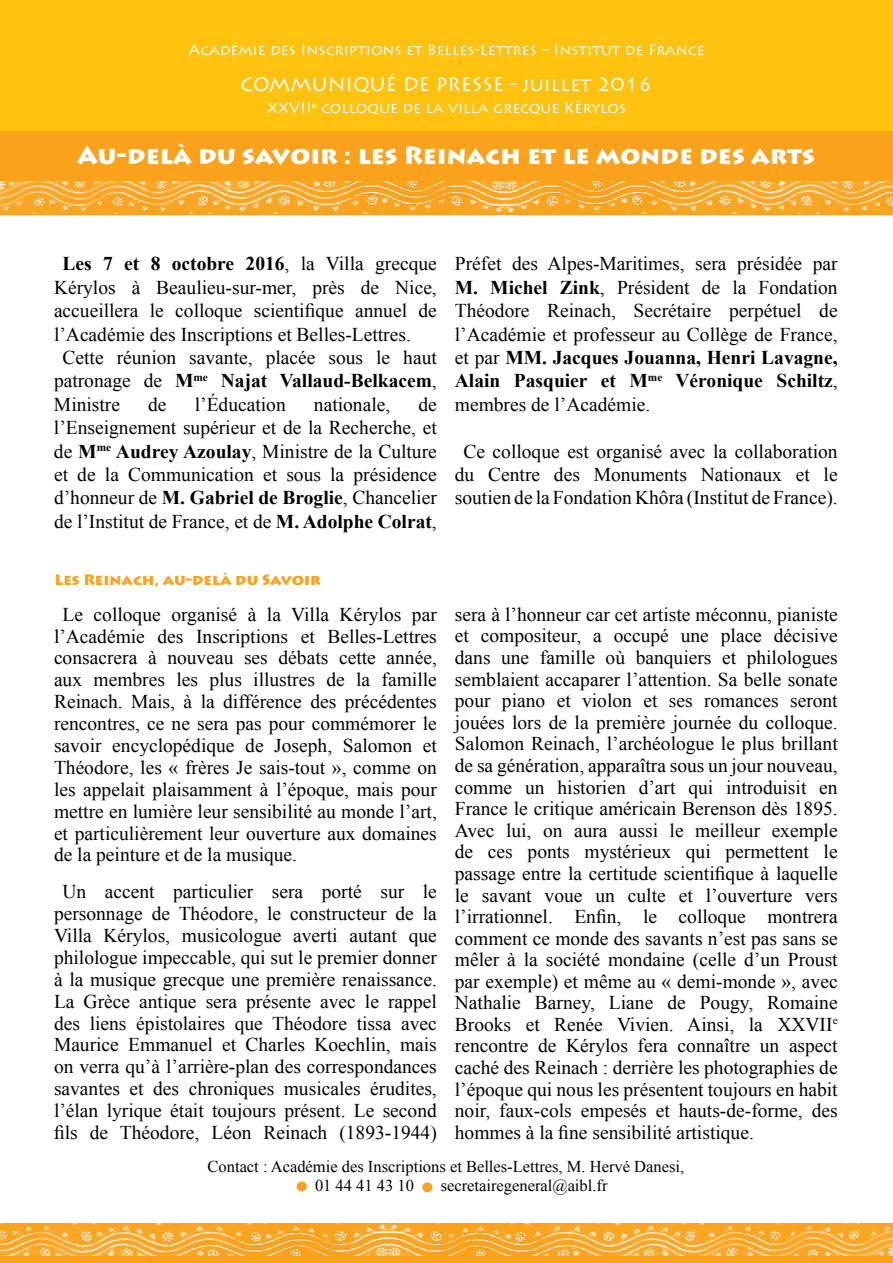
<style>
.page{position:relative;width:893px;height:1263px;background:#fff}
.page>*{position:absolute;margin:0;border:0;box-sizing:border-box;transform-origin:0 0}
.t1{font:900 24.75px "Lithos Pro";color:#fff}
.t2{font:19.5px/21.6px "Times New Roman";color:#000;text-align:justify}
.t3{font:700 19.5px "Times New Roman";color:#000}
.t4{font:19.5px "Lithos Pro";color:#fff}
.t5{font:16.5px/19.8px "Times New Roman";color:#000}
.t6{font:15px "Lithos Pro";color:#fff}
.t7{font:900 15px "Lithos Pro";color:#faa21b}
.s1{font-weight:400}
.s2{font-weight:700}
</style>
<div class="page">
<div style="left:0;top:100px;width:893px;height:114px;background:#faa21b"></div>
<div style="left:0;top:0;width:893px;height:130px;background:#ffc20e"></div>
<div style="left:297px;top:1181px;width:10px;height:10px;background:#faa21b;border-radius:50%"></div>
<div style="left:422px;top:1182px;width:10px;height:10px;background:#faa21b;border-radius:50%"></div>
<img style="left:0;top:182px;width:893px;height:32px">
<div style="left:0;top:1223px;width:893px;height:40px;background:#faa21b"></div>
<img style="left:0;top:1224px;width:893px;height:32px">
<p class="t6" style="left:188px;top:41px;width:518px">Académie des Inscriptions et Belles-Lettres – Institut de France</p>
<p class="t4" style="left:241px;top:73px;width:413px">COMMUNIQUÉ DE PRESSE - juillet 2016</p>
<p class="t6" style="left:267px;top:99px;width:361px">XXVII<sup>e</sup> colloque de la villa grecque Kérylos</p>
<p class="t1" style="left:77px;top:140px;width:739px">Au-delà du savoir : les Reinach et le monde des arts</p>
<p class="t3" style="left:63px;top:250px;width:376px">Les 7 et 8 octobre 2016<span class="s1">, la Villa grecque</span></p>
<p class="t2" style="left:54px;top:276px;width:384px">Kérylos à Beaulieu-sur-mer, près de Nice,</p>
<p class="t2" style="left:54px;top:300px;width:384px">accueillera le colloque scientifique annuel de</p>
<p class="t2" style="left:54px;top:323px;width:358px">l’Académie des Inscriptions et Belles-Lettres.</p>
<p class="t2" style="left:63px;top:346px;width:376px">Cette réunion savante, placée sous le haut</p>
<p class="t3" style="left:54px;top:367px;width:384px"><span class="s1">patronage de</span> M<sup>me</sup> Najat Vallaud-Belkacem<span class="s1">,</span></p>
<p class="t2" style="left:54px;top:393px;width:68px">Ministre</p>
<p class="t2" style="left:148px;top:393px;width:20px">de</p>
<p class="t2" style="left:195px;top:393px;width:92px">l’Éducation</p>
<p class="t2" style="left:314px;top:393px;width:78px">nationale,</p>
<p class="t2" style="left:54px;top:392px;width:384px;line-height:23.4px;text-indent:364px">de l’Enseignement supérieur et de la Recherche, et de <span class="s2">M</span><sup>me</sup> <span class="s2">Audrey Azoulay</span>, Ministre de la Culture et de la Communication et sous la présidence d’honneur de <span class="s2">M. Gabriel de Broglie</span>, Chancelier de l’Institut de France, et de <span class="s2">M. Adolphe Colrat</span>,</p>
<p class="t7" style="left:55px;top:570px;width:267px">Les Reinach, au-delà du Savoir</p>
<p class="t2" style="left:54px;top:603px;width:384px;text-indent:9px">Le colloque organisé à la Villa Kérylos par l’Académie des Inscriptions et Belles-Lettres consacrera à nouveau ses débats cette année, aux membres les plus illustres de la famille Reinach. Mais, à la différence des précédentes rencontres, ce ne sera pas pour commémorer le savoir encyclopédique de Joseph, Salomon et Théodore, les « frères Je sais-tout », comme on les appelait plaisamment à l’époque, mais pour mettre en lumière leur sensibilité au monde l’art, et particulièrement leur ouverture aux domaines de la peinture et de la musique.</p>
<p class="t2" style="left:54px;top:880px;width:384px;text-align:center">Un accent particulier sera porté sur le personnage de Théodore, le constructeur de la Villa Kérylos, musicologue averti autant que philologue impeccable, qui sut le premier donner à la musique grecque une première renaissance.<br>La Grèce antique sera présente avec le rappel des liens épistolaires que Théodore tissa avec Maurice Emmanuel et Charles Koechlin, mais on verra qu’à l’arrière-plan des correspondances savantes et des chroniques musicales érudites, l’élan lyrique était toujours présent. Le second fils de Théodore, Léon Reinach (1893-1944)</p>
<p class="t2" style="left:455px;top:252px;width:384px;line-height:23.4px">Préfet des Alpes-Maritimes, sera présidée par <span class="s2">M. Michel Zink</span>, Président de la Fondation Théodore Reinach, Secrétaire perpétuel de l’Académie et professeur au Collège de France, et par <span class="s2">MM. Jacques Jouanna, Henri Lavagne, Alain Pasquier et M</span><sup>me</sup> <span class="s2">Véronique Schiltz</span>, membres de l’Académie.</p>
<p class="t2" style="left:455px;top:439px;width:384px;line-height:23.4px;text-align:center">Ce colloque est organisé avec la collaboration du Centre des Monuments Nationaux et le soutien de la Fondation Khôra (Institut de France).</p>
<p class="t2" style="left:455px;top:603px;width:384px">sera à l’honneur car cet artiste méconnu, pianiste et compositeur, a occupé une place décisive dans une famille où banquiers et philologues semblaient accaparer l’attention. Sa belle sonate pour piano et violon et ses romances seront jouées lors de la première journée du colloque.<br>Salomon Reinach, l’archéologue le plus brillant de sa génération, apparaîtra sous un jour nouveau, comme un historien d’art qui introduisit en France le critique américain Berenson dès 1895.<br>Avec lui, on aura aussi le meilleur exemple de ces ponts mystérieux qui permettent le passage entre la certitude scientifique à laquelle le savant voue un culte et l’ouverture vers l’irrationnel. Enfin, le colloque montrera comment ce monde des savants n’est pas sans se mêler à la société mondaine (celle d’un Proust par exemple) et même au « demi-monde », avec Nathalie Barney, Liane de Pougy, Romaine Brooks et Renée Vivien. Ainsi, la XXVII<sup>e </sup>rencontre de Kérylos fera connaître un aspect caché des Reinach : derrière les photographies de l’époque qui nous les présentent toujours en habit noir, faux-cols empesés et hauts-de-forme, des hommes à la fine sensibilité artistique.</p>
<p class="t5" style="left:315px;top:1156px;width:371px;text-indent:-107px">Contact : Académie des Inscriptions et Belles-Lettres, M. Hervé Danesi,<br>01 44 41 43 10</p>
<p class="t5" style="left:441px;top:1176px;width:168px">secretairegeneral@aibl.fr</p>
</div>
